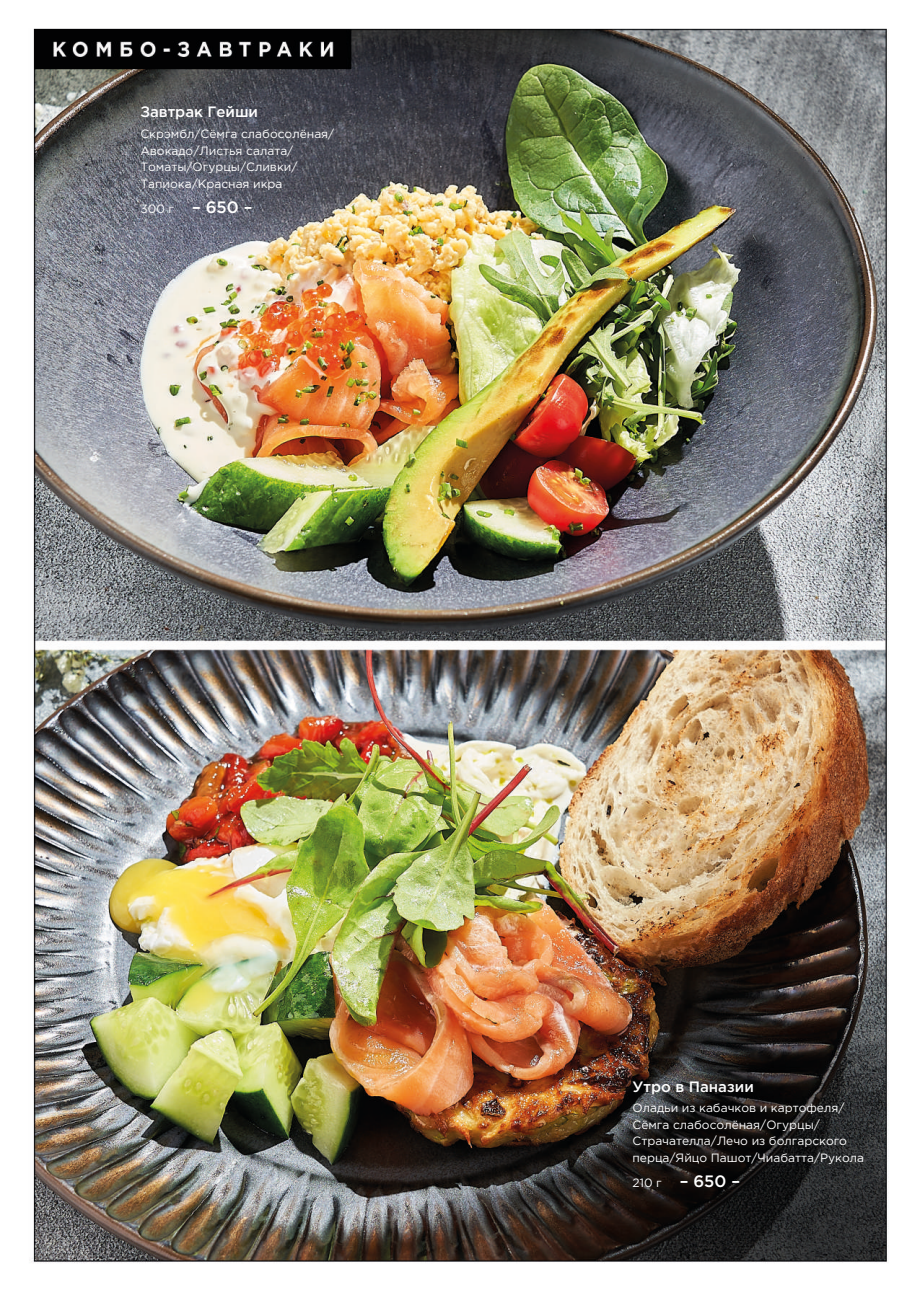
<style>
.page{position:relative;width:919px;height:1289px;background:#fff}
.page>*{position:absolute;margin:0;border:0;box-sizing:border-box;transform-origin:0 0}
.t1{font:500 16.5px "Gotham Pro";color:#fff}
.t2{font:500 15px "Gotham Pro";color:#fff}
.t3{font:12px/16.5px "Gotham Pro";color:#fff}
.s1{font-weight:400;font-size:12px}
</style>
<div class="page">
<img style="left:31px;top:28px;width:858px;height:1235px">
<p class="t2" style="left:140px;top:103px;width:119px">Завтрак Гейши</p>
<p class="t3" style="left:140px;top:125px;width:195px">Скрэмбл/Сёмга слабосолёная/<br>Авокадо/Листья салата/<br>Томаты/Огурцы/Сливки/<br>Тапиока/Красная икра</p>
<h1 class="t1" style="left:140px;top:197px;width:114px"><span class="s1">300 г</span> – 650 –</h1>
<p class="t2" style="left:632px;top:1077px;width:123px">Утро в Паназии</p>
<p class="t3" style="left:632px;top:1099px;width:233px">Оладьи из кабачков и картофеля/ Сёмга слабосолёная/Огурцы/ Страчателла/Лечо из болгарского перца/Яйцо Пашот/Чиабатта/Рукола</p>
<h1 class="t1" style="left:632px;top:1171px;width:109px"><span class="s1">210 г</span> – 650 –</h1>
</div>
